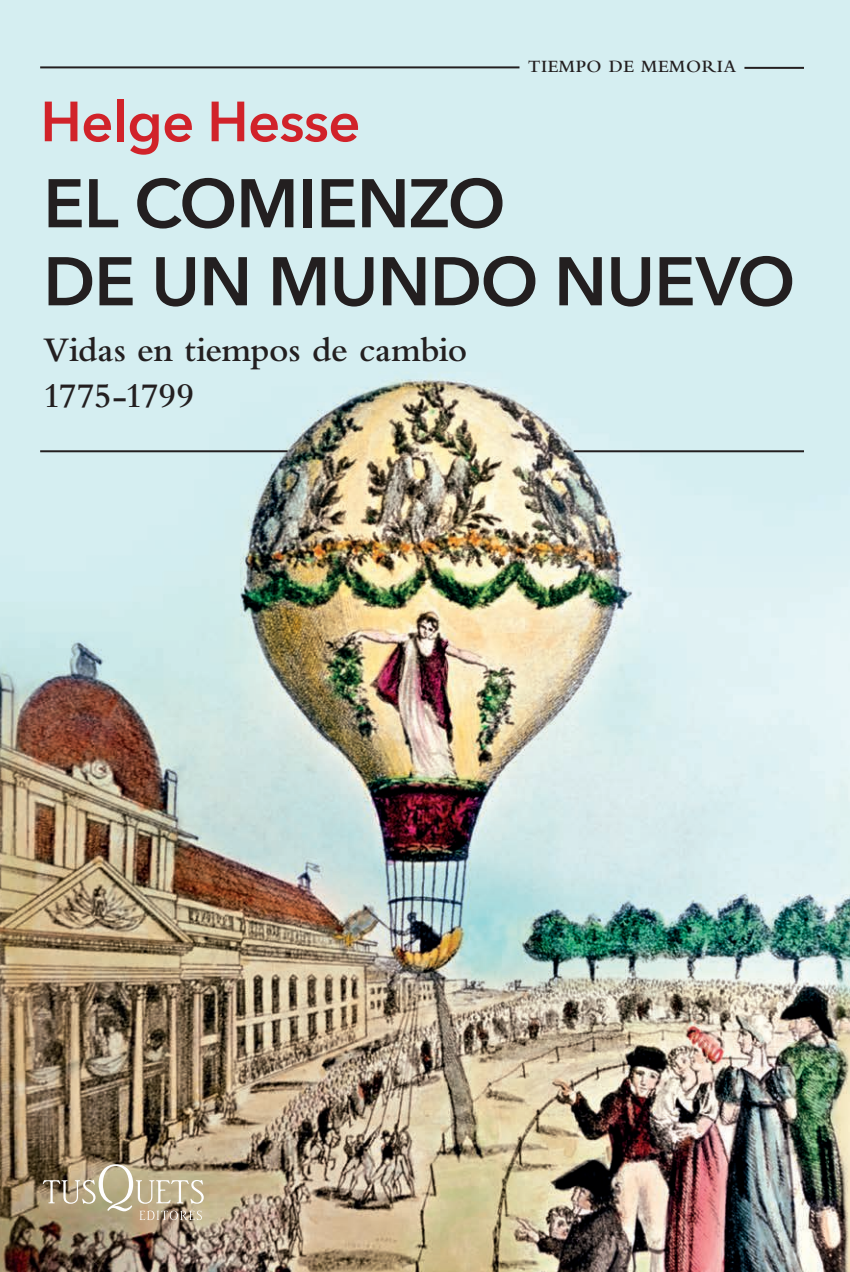
<style>
.page{position:relative;width:850px;height:1272px;background:#fff}
.page>*{position:absolute;margin:0;border:0;box-sizing:border-box;transform-origin:0 0}
.t1{font:600 68px/78px "Avenir Next";letter-spacing:-.015em;color:#231f20}
.t2{font:600 56px "Avenir Next";letter-spacing:-.01em;color:#d1232a}
.t3{font:600 36px/46px "Bembo Std";letter-spacing:-.015em;color:#231f20}
.t4{font:600 18px "Bembo Std";letter-spacing:.03em;color:#231f20}
</style>
<div class="page">
<img style="left:0;top:0;width:849px;height:1272px">
<svg style="left:43px;top:1164px;width:161px;height:56px;background:#b3a588"></svg>
<hr style="left:40px;top:66px;width:479px;height:2px;background:#231f20">
<hr style="left:40px;top:450px;width:247px;height:2px;background:#231f20">
<hr style="left:744px;top:67px;width:59px;height:2px;background:#231f20">
<hr style="left:573px;top:450px;width:230px;height:2px;background:#231f20">
<h2 class="t2" style="left:40px;top:74px;width:321px">Helge Hesse</h2>
<p class="t4" style="left:528px;top:56px;width:209px">TIEMPO DE MEMORIA</p>
<h1 class="t1" style="left:43px;top:163px;width:753px">EL COMIENZO<br>DE UN MUNDO NUEVO</h1>
<p class="t3" style="left:43px;top:327px;width:425px">Vidas en tiempos de cambio<br>1775-1799</p>
</div>
